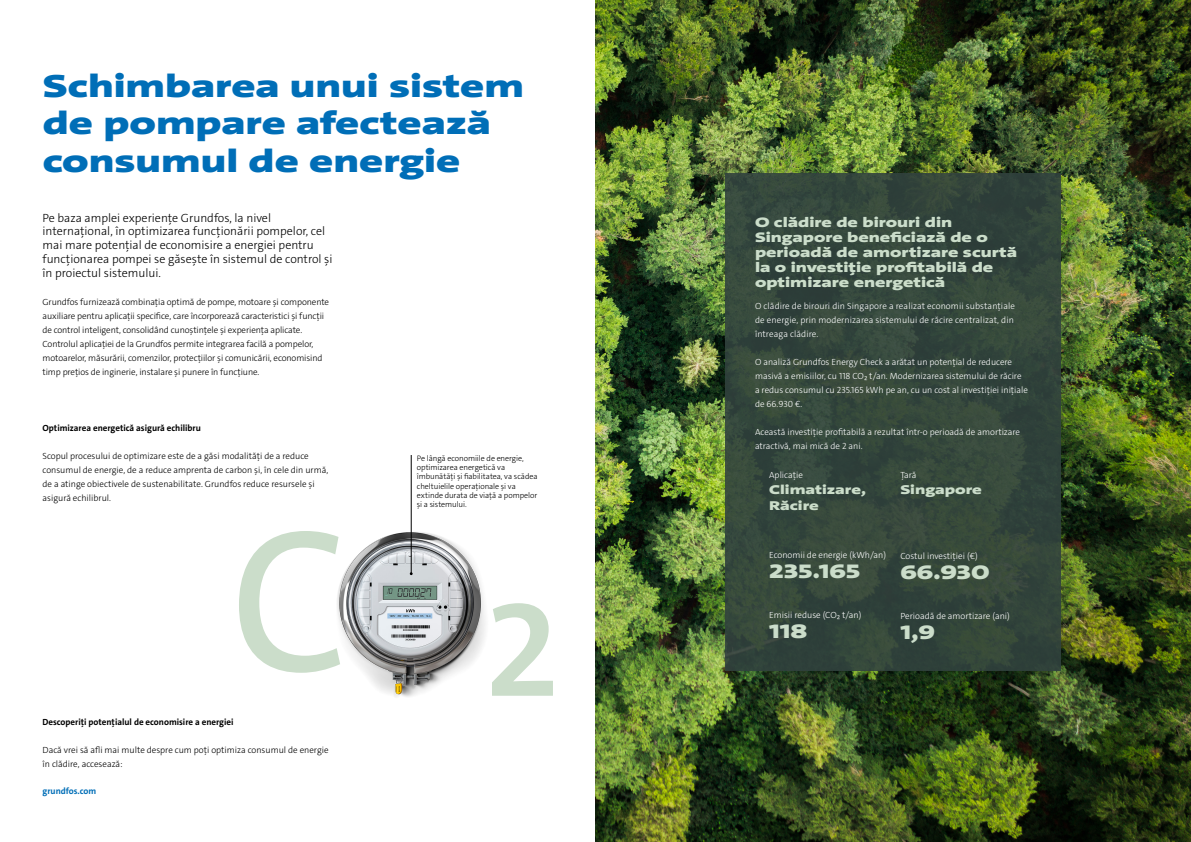
<style>
.page{position:relative;width:1191px;height:842px;background:#fff}
.page>*{position:absolute;margin:0;border:0;box-sizing:border-box;transform-origin:0 0}
.t1{font:900 32.5px/37.4px "Grundfos The Sans Extd";color:#006eb7}
.t2{font:900 20px "Grundfos The Sans Extd";color:#cbddca}
.t3{font:900 14px/15px "Grundfos The Sans Extd";color:#cbddca}
.t4{font:900 13px/16px "Grundfos The Sans Extd";color:#cbddca}
.t5{font:300 12px/13.8px "Grundfos The Sans";color:#000}
.t6{font:300 9px/14px "Grundfos The Sans";letter-spacing:-.01em;color:#000}
.t7{font:300 9px/14px "Grundfos The Sans";color:#fff}
.t8{font:700 9px "Grundfos The Sans";color:#000}
.t9{font:700 9px "Grundfos The Sans";color:#006eb7}
.t10{font:300 8px/9.2px "Grundfos The Sans";letter-spacing:-.005em;color:#000}
</style>
<div class="page">
<img style="left:595px;top:0;width:596px;height:842px">
<svg style="left:239px;top:531px;width:314px;height:165px"></svg>
<hr style="left:411px;top:455px;width:1px;height:119px;background:#000">
<div style="left:725px;top:174px;width:336px;height:497px;background:#31423e"></div>
<h1 class="t1" style="left:43px;top:68px;width:482px">Schimbarea unui sistem de pompare afectează consumul de energie</h1>
<p class="t5" style="left:43px;top:211px;width:291px">Pe baza amplei experiențe Grundfos, la nivel internațional, în optimizarea funcționării pompelor, cel mai mare potențial de economisire a energiei pentru funcționarea pompei se găsește în sistemul de control și în proiectul sistemului.</p>
<p class="t6" style="left:43px;top:295px;width:288px">Grundfos furnizează combinația optimă de pompe, motoare și componente auxiliare pentru aplicații specifice, care încorporează caracteristici și funcții de control inteligent, consolidând cunoștințele și experiența aplicate.<br>Controlul aplicației de la Grundfos permite integrarea facilă a pompelor, motoarelor, măsurării, comenzilor, protecțiilor și comunicării, economisind timp prețios de inginerie, instalare și punere în funcțiune.</p>
<p class="t8" style="left:43px;top:422px;width:160px">Optimizarea energetică asigură echilibru</p>
<p class="t6" style="left:43px;top:449px;width:287px">Scopul procesului de optimizare este de a găsi modalități de a reduce consumul de energie, de a reduce amprenta de carbon și, în cele din urmă, de a atinge obiectivele de sustenabilitate. Grundfos reduce resursele și asigură echilibrul.</p>
<p class="t8" style="left:43px;top:716px;width:192px">Descoperiți potențialul de economisire a energiei</p>
<p class="t6" style="left:43px;top:743px;width:287px">Dacă vrei să afli mai multe despre cum poți optimiza consumul de energie în clădire, accesează:</p>
<p class="t9" style="left:43px;top:785px;width:55px">grundfos.com</p>
<p class="t10" style="left:417px;top:454px;width:122px">Pe lângă economiile de energie, optimizarea energetică va îmbunătăți și fiabilitatea, va scădea cheltuielile operaționale și va extinde durata de viață a pompelor și a sistemului.</p>
<h3 class="t3" style="left:755px;top:215px;width:264px">O clădire de birouri din<br>Singapore beneficiază de o perioadă de amortizare scurtă la o investiție profitabilă de optimizare energetică</h3>
<p class="t7" style="left:755px;top:299px;width:261px;text-align:justify">O clădire de birouri din Singapore a realizat economii substanțiale de energie, prin modernizarea sistemului de răcire centralizat, din întreaga clădire.</p>
<p class="t7" style="left:755px;top:355px;width:274px">O analiză Grundfos Energy Check a arătat un potențial de reducere masivă a emisiilor, cu 118 CO₂ t/an. Modernizarea sistemului de răcire a redus consumul cu 235.165 kWh pe an, cu un cost al investiției inițiale de 66.930 €.</p>
<p class="t7" style="left:755px;top:425px;width:266px">Această investiție profitabilă a rezultat într-o perioadă de amortizare atractivă, mai mică de 2 ani.</p>
<p class="t7" style="left:769px;top:468px;width:35px">Aplicație</p>
<h3 class="t4" style="left:769px;top:481px;width:98px">Climatizare,<br>Răcire</h3>
<p class="t7" style="left:900px;top:468px;width:18px">Țară</p>
<h3 class="t4" style="left:900px;top:481px;width:83px">Singapore</h3>
<p class="t7" style="left:769px;top:548px;width:118px">Economii de energie (kWh/an)</p>
<h2 class="t2" style="left:769px;top:559px;width:93px">235.165</h2>
<p class="t7" style="left:769px;top:608px;width:94px">Emisii reduse (CO₂ t/an)</p>
<h2 class="t2" style="left:769px;top:619px;width:40px">118</h2>
<p class="t7" style="left:900px;top:549px;width:79px">Costul investiției (€)</p>
<h2 class="t2" style="left:900px;top:560px;width:91px">66.930</h2>
<p class="t7" style="left:900px;top:609px;width:111px">Perioadă de amortizare (ani)</p>
<h2 class="t2" style="left:900px;top:620px;width:36px">1,9</h2>
</div>
